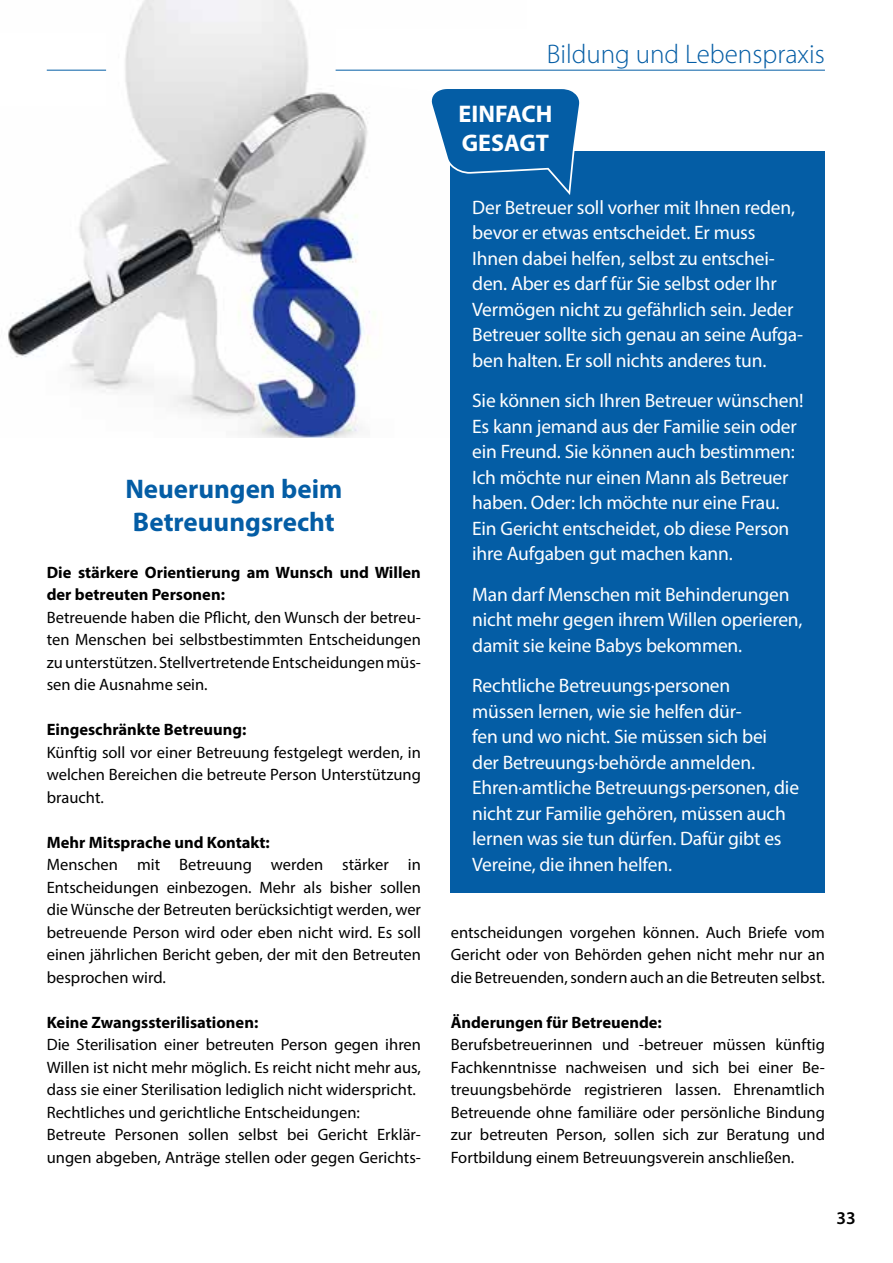
<style>
.page{position:relative;width:893px;height:1263px;background:#fff}
.page>*{position:absolute;margin:0;border:0;box-sizing:border-box;transform-origin:0 0}
.t1{font:700 27px/33px "Myriad Pro";color:#045da5}
.t2{font:300 27px "Myriad Pro";color:#045da5}
.t3{font:700 24.15px/29px "Myriad Pro";color:#fff}
.t4{font:19.5px/25.5px "Myriad Pro";letter-spacing:-.01em;color:#fff}
.t5{font:600 18px "Myriad Pro";color:#000}
.t6{font:16.5px/22.5px "Myriad Pro";color:#000;text-align:justify}
.t7{font:700 16.5px/22.5px "Myriad Pro";color:#000}
</style>
<div class="page">
<hr style="left:47px;top:70px;width:778px;height:1px;background:#045da5">
<img style="left:8px;top:0;width:519px;height:438px">
<div style="left:451px;top:151px;width:374px;height:742px;background:#045da5"></div>
<svg style="left:430px;top:86px;width:150px;height:111px"></svg>
<h1 class="t1" style="left:125px;top:471px;width:218px">Neuerungen beim<br>Betreuungsrecht</h1>
<p class="t7" style="left:47px;top:560px;width:376px">Die stärkere Orientierung am Wunsch und Willen der betreuten Personen:</p>
<p class="t6" style="left:47px;top:606px;width:376px">Betreuende haben die Pflicht, den Wunsch der betreu&shy;ten Menschen bei selbstbestimmten Entscheidungen zu unterstützen. Stellvertretende Entscheidungen müs&shy;sen die Ausnahme sein.</p>
<p class="t7" style="left:47px;top:718px;width:201px">Eingeschränkte Betreuung:</p>
<p class="t6" style="left:47px;top:741px;width:376px">Künftig soll vor einer Betreuung festgelegt werden, in welchen Bereichen die betreute Person Unterstützung braucht.</p>
<p class="t7" style="left:47px;top:830px;width:225px">Mehr Mitsprache und Kontakt:</p>
<p class="t6" style="left:47px;top:853px;width:376px">Menschen mit Betreuung werden stärker in Entscheidungen einbezogen. Mehr als bisher sollen die Wünsche der Betreuten berücksichtigt werden, wer betreuende Person wird oder eben nicht wird. Es soll einen jährlichen Bericht geben, der mit den Betreuten besprochen wird.</p>
<p class="t7" style="left:47px;top:1010px;width:213px">Keine Zwangssterilisationen:</p>
<p class="t6" style="left:47px;top:1033px;width:376px;text-align:left">Die Sterilisation einer betreuten Person gegen ihren Willen ist nicht mehr möglich. Es reicht nicht mehr aus, dass sie einer Sterilisation lediglich nicht widerspricht.<br>Rechtliches und gerichtliche Entscheidungen:<br>Betreute Personen sollen selbst bei Gericht Erklär&shy;ungen abgeben, Anträge stellen oder gegen Gerichts-</p>
<h1 class="t2" style="left:547px;top:39px;width:280px">Bildung und Lebenspraxis</h1>
<h2 class="t3" style="left:459px;top:99px;width:95px">EINFACH<br>GESAGT</h2>
<p class="t4" style="left:472px;top:194px;width:332px">Der Betreuer soll vorher mit Ihnen reden, bevor er etwas entscheidet. Er muss Ihnen dabei helfen, selbst zu entschei&shy;den. Aber es darf für Sie selbst oder Ihr Vermögen nicht zu gefährlich sein. Jeder Betreuer sollte sich genau an seine Aufga&shy;ben halten. Er soll nichts anderes tun.</p>
<p class="t4" style="left:472px;top:388px;width:333px">Sie können sich Ihren Betreuer wünschen!<br>Es kann jemand aus der Familie sein oder ein Freund. Sie können auch bestimmen:<br>Ich möchte nur einen Mann als Betreuer haben. Oder: Ich möchte nur eine Frau.<br>Ein Gericht entscheidet, ob diese Person ihre Aufgaben gut machen kann.</p>
<p class="t4" style="left:472px;top:581px;width:332px">Man darf Menschen mit Behinderungen nicht mehr gegen ihrem Willen operieren, damit sie keine Babys bekommen.</p>
<p class="t4" style="left:472px;top:673px;width:328px">Rechtliche Betreuungs·personen<br>müssen lernen, wie sie helfen dür-<br>fen und wo nicht. Sie müssen sich bei<br>der Betreuungs·behörde anmelden.<br>Ehren·amtliche Betreuungs·personen, die nicht zur Familie gehören, müssen auch lernen was sie tun dürfen. Dafür gibt es Vereine, die ihnen helfen.</p>
<p class="t6" style="left:451px;top:921px;width:376px">entscheidungen vorgehen können. Auch Briefe vom Gericht oder von Behörden gehen nicht mehr nur an die Betreuenden, sondern auch an die Betreuten selbst.</p>
<p class="t7" style="left:451px;top:1010px;width:213px">Änderungen für Betreuende:</p>
<p class="t6" style="left:451px;top:1033px;width:376px">Berufsbetreuerinnen und -betreuer müssen künftig Fachkenntnisse nachweisen und sich bei einer Be&shy;treuungsbehörde registrieren lassen. Ehrenamtlich Betreuende ohne familiäre oder persönliche Bindung zur betreuten Person, sollen sich zur Beratung und Fortbildung einem Betreuungsverein anschließen.</p>
<p class="t5" style="left:837px;top:1206px;width:21px">33</p>
</div>
